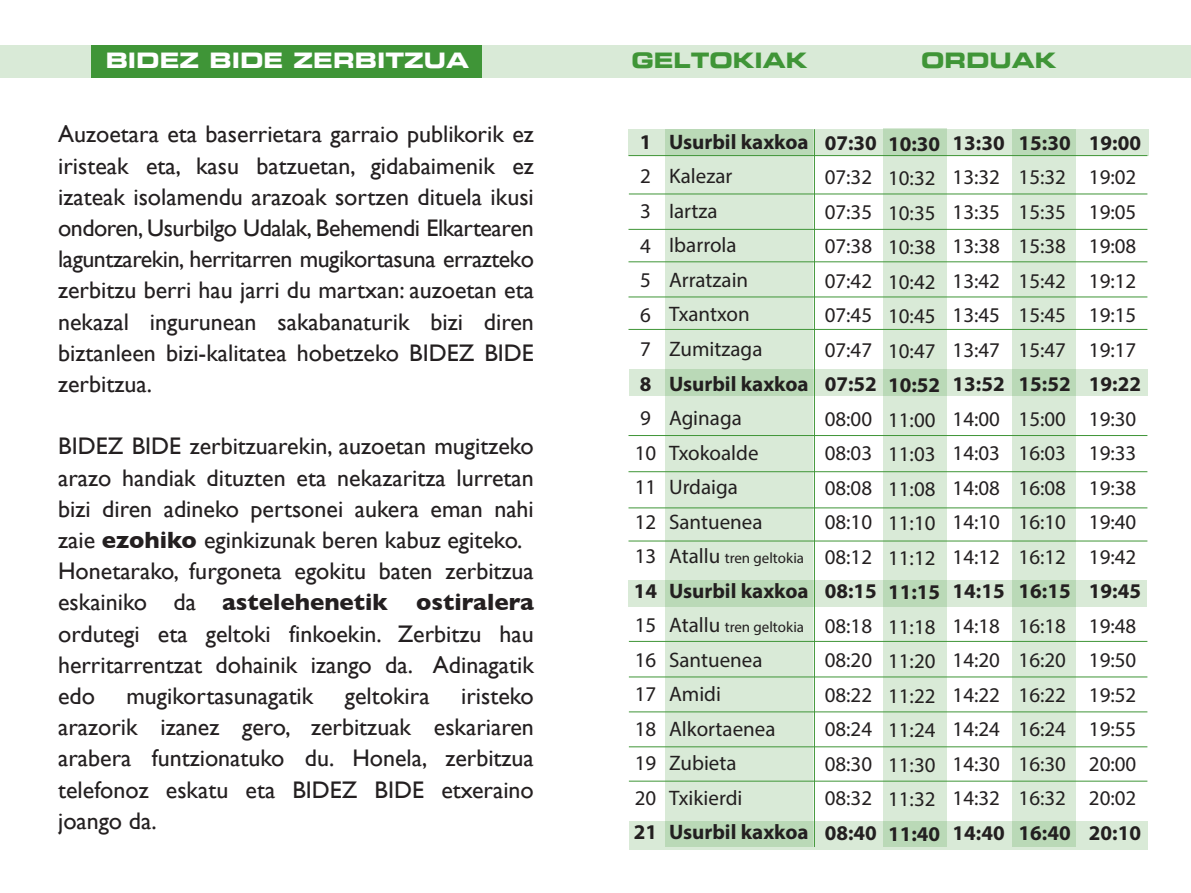
<style>
.page{position:relative;width:1191px;height:893px;background:#fff}
.page>*{position:absolute;margin:0;border:0;box-sizing:border-box;transform-origin:0 0}
.t1{font:24px/31.2px "Gill Sans";color:#231f20;text-align:justify}
.t2{font:21px/34.5px "Myriad Pro";color:#231f20;text-align:justify}
.t3{font:700 21px "Myriad Pro";color:#231f20}
.t4{font:21px "Eurostile Bold Extended Two";color:#fff}
.t5{font:21px "Eurostile Bold Extended Two";color:#3f9537}
.t6{font:15px "Myriad Pro";color:#231f20}
.s1{font-weight:700}
.s2{font-size:21px}
</style>
<div class="page">
<div style="left:628px;top:129px;width:521px;height:27px;background:#d9ead7"></div>
<div style="left:0;top:45px;width:1191px;height:33px;background:#d9ead7"></div>
<div style="left:629px;top:369px;width:518px;height:27px;background:#d9ead7"></div>
<div style="left:628px;top:580px;width:519px;height:27px;background:#d9ead7"></div>
<div style="left:629px;top:821px;width:518px;height:28px;background:#d9ead7"></div>
<svg style="left:883px;top:129px;width:63px;height:718px;background:#d3e6d1"></svg>
<svg style="left:665px;top:129px;width:147px;height:718px;background:#d3e6d1"></svg>
<svg style="left:1012px;top:129px;width:63px;height:718px;background:#d3e6d1"></svg>
<div style="left:91px;top:45px;width:390px;height:33px;background:#3f9537"></div>
<hr style="left:628px;top:155px;width:519px;height:1px;background:#3f9537">
<hr style="left:629px;top:193px;width:518px;height:1px;background:#3f9537">
<hr style="left:628px;top:229px;width:519px;height:1px;background:#3f9537">
<hr style="left:628px;top:261px;width:519px;height:1px;background:#3f9537">
<hr style="left:628px;top:296px;width:519px;height:1px;background:#3f9537">
<hr style="left:628px;top:329px;width:519px;height:1px;background:#3f9537">
<hr style="left:628px;top:435px;width:519px;height:1px;background:#3f9537">
<hr style="left:628px;top:471px;width:519px;height:1px;background:#3f9537">
<hr style="left:628px;top:507px;width:519px;height:1px;background:#3f9537">
<hr style="left:628px;top:540px;width:519px;height:1px;background:#3f9537">
<hr style="left:629px;top:641px;width:518px;height:1px;background:#3f9537">
<hr style="left:629px;top:676px;width:518px;height:1px;background:#3f9537">
<hr style="left:629px;top:711px;width:518px;height:1px;background:#3f9537">
<hr style="left:629px;top:746px;width:518px;height:1px;background:#3f9537">
<hr style="left:629px;top:781px;width:518px;height:1px;background:#3f9537">
<hr style="left:814px;top:129px;width:1px;height:718px;background:#3f9537">
<p class="t4" style="left:106px;top:45px;width:365px">BIDEZ BIDE ZERBITZUA</p>
<p class="t5" style="left:631px;top:45px;width:177px">GELTOKIAK</p>
<p class="t5" style="left:921px;top:46px;width:137px">ORDUAK</p>
<p class="t1" style="left:58px;top:118px;width:477px">Auzoetara eta baserrietara garraio publikorik ez iristeak eta, kasu batzuetan, gidabaimenik ez izateak isolamendu arazoak sortzen dituela ikusi ondoren, Usurbilgo Udalak, Behemendi Elkartearen laguntzarekin, herritarren mugikortasuna errazteko zerbitzu berri hau jarri du martxan: auzoetan eta nekazal ingurunean sakabanaturik bizi diren biztanleen bizi-kalitatea hobetzeko BIDEZ BIDE zerbitzua.</p>
<p class="t1" style="left:58px;top:430px;width:477px;text-align:left">BIDEZ BIDE zerbitzuarekin, auzoetan mugitzeko arazo handiak dituzten eta nekazaritza lurretan bizi diren adineko pertsonei aukera eman nahi zaie <span class="s1">ezohiko</span> eginkizunak beren kabuz egiteko.<br>Honetarako, furgoneta egokitu baten zerbitzua eskainiko da <span class="s1">astelehenetik ostiralera </span>ordutegi eta geltoki finkoekin. Zerbitzu hau herritarrentzat dohainik izango da. Adinagatik edo</p>
<p class="t1" style="left:58px;top:680px;width:477px;text-indent:403px">iristeko arazorik izanez gero, zerbitzuak eskariaren arabera funtzionatuko du. Honela, zerbitzua telefonoz eskatu eta BIDEZ BIDE etxeraino joango da.</p>
<p class="t1" style="left:127px;top:680px;width:188px">mugikortasunagatik</p>
<p class="t1" style="left:345px;top:680px;width:86px">geltokira</p>
<p class="t3" style="left:639px;top:128px;width:13px">1</p>
<p class="t2" style="left:640px;top:159px;width:12px">2<br>3<br>4<br>5<br>6<br>7</p>
<p class="t3" style="left:639px;top:370px;width:13px">8</p>
<p class="t2" style="left:635px;top:400px;width:23px;text-align:left">9<br>10<br>11<br>12<br>13</p>
<p class="t3" style="left:634px;top:577px;width:25px">14</p>
<p class="t2" style="left:635px;top:607px;width:23px">15<br>16<br>17<br>18<br>19<br>20</p>
<p class="t3" style="left:634px;top:818px;width:25px">21</p>
<p class="t3" style="left:669px;top:128px;width:141px">Usurbil kaxkoa</p>
<p class="t2" style="left:669px;top:159px;width:95px;text-align:left">Kalezar<br>Iartza<br>Ibarrola<br>Arratzain<br>Txantxon<br>Zumitzaga</p>
<p class="t3" style="left:669px;top:370px;width:141px">Usurbil kaxkoa</p>
<p class="t2" style="left:669px;top:400px;width:95px;text-align:left">Aginaga<br>Txokoalde<br>Urdaiga<br>Santuenea</p>
<p class="t6" style="left:669px;top:549px;width:136px"><span class="s2">Atallu</span> tren geltokia</p>
<p class="t3" style="left:669px;top:577px;width:141px">Usurbil kaxkoa</p>
<p class="t6" style="left:669px;top:618px;width:136px"><span class="s2">Atallu</span> tren geltokia</p>
<p class="t2" style="left:669px;top:642px;width:108px;text-align:left">Santuenea<br>Amidi<br>Alkortaenea<br>Zubieta<br>Txikierdi</p>
<p class="t3" style="left:669px;top:818px;width:141px">Usurbil kaxkoa</p>
<p class="t3" style="left:824px;top:129px;width:54px">07:30</p>
<p class="t2" style="left:824px;top:159px;width:49px">07:32<br>07:35<br>07:38<br>07:42<br>07:45<br>07:47</p>
<p class="t3" style="left:824px;top:370px;width:54px">07:52</p>
<p class="t2" style="left:824px;top:401px;width:49px">08:00<br>08:03<br>08:08<br>08:10<br>08:12</p>
<p class="t3" style="left:824px;top:577px;width:54px">08:15</p>
<p class="t2" style="left:824px;top:608px;width:49px">08:18<br>08:20<br>08:22<br>08:24<br>08:30<br>08:32</p>
<p class="t3" style="left:824px;top:819px;width:54px">08:40</p>
<p class="t3" style="left:888px;top:130px;width:54px">10:30</p>
<p class="t2" style="left:888px;top:161px;width:49px">10:32<br>10:35<br>10:38<br>10:42<br>10:45<br>10:47</p>
<p class="t3" style="left:888px;top:371px;width:54px">10:52</p>
<p class="t2" style="left:888px;top:402px;width:49px">11:00<br>11:03<br>11:08<br>11:10<br>11:12</p>
<p class="t3" style="left:888px;top:578px;width:54px">11:15</p>
<p class="t2" style="left:888px;top:609px;width:49px">11:18<br>11:20<br>11:22<br>11:24<br>11:30<br>11:32</p>
<p class="t3" style="left:888px;top:820px;width:54px">11:40</p>
<p class="t3" style="left:952px;top:129px;width:54px">13:30</p>
<p class="t2" style="left:952px;top:160px;width:49px">13:32<br>13:35<br>13:38<br>13:42<br>13:45<br>13:47</p>
<p class="t3" style="left:952px;top:370px;width:54px">13:52</p>
<p class="t2" style="left:952px;top:401px;width:49px">14:00<br>14:03<br>14:08<br>14:10<br>14:12</p>
<p class="t3" style="left:952px;top:577px;width:54px">14:15</p>
<p class="t2" style="left:952px;top:608px;width:49px">14:18<br>14:20<br>14:22<br>14:24<br>14:30<br>14:32</p>
<p class="t3" style="left:952px;top:819px;width:54px">14:40</p>
<p class="t3" style="left:1018px;top:129px;width:54px">15:30</p>
<p class="t2" style="left:1018px;top:160px;width:49px">15:32<br>15:35<br>15:38<br>15:42<br>15:45<br>15:47</p>
<p class="t3" style="left:1018px;top:370px;width:54px">15:52</p>
<p class="t2" style="left:1018px;top:401px;width:49px">15:00<br>16:03<br>16:08<br>16:10<br>16:12</p>
<p class="t3" style="left:1018px;top:578px;width:54px">16:15</p>
<p class="t2" style="left:1018px;top:608px;width:49px">16:18<br>16:20<br>16:22<br>16:24<br>16:30<br>16:32</p>
<p class="t3" style="left:1018px;top:819px;width:54px">16:40</p>
<p class="t3" style="left:1089px;top:129px;width:54px">19:00</p>
<p class="t2" style="left:1089px;top:160px;width:49px">19:02<br>19:05<br>19:08<br>19:12<br>19:15<br>19:17</p>
<p class="t3" style="left:1089px;top:371px;width:54px">19:22</p>
<p class="t2" style="left:1089px;top:401px;width:49px">19:30<br>19:33<br>19:38<br>19:40<br>19:42</p>
<p class="t3" style="left:1089px;top:578px;width:54px">19:45</p>
<p class="t2" style="left:1089px;top:608px;width:49px">19:48<br>19:50<br>19:52<br>19:55<br>20:00<br>20:02</p>
<p class="t3" style="left:1089px;top:819px;width:54px">20:10</p>
</div>
